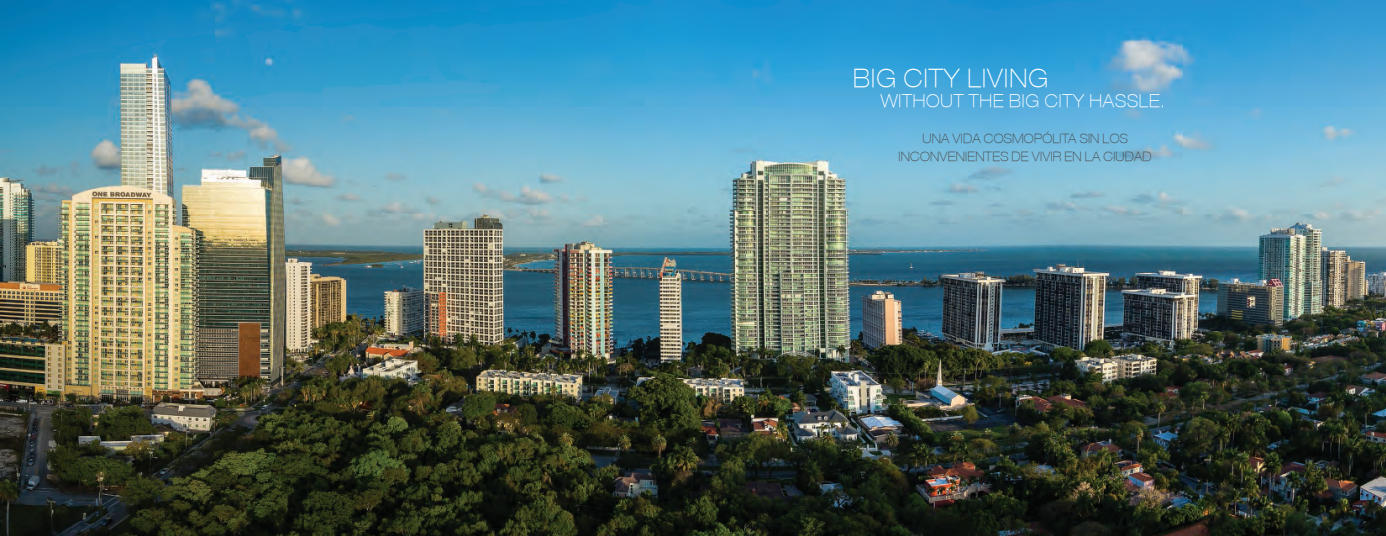
<style>
.page{position:relative;width:1386px;height:536px;background:#fff}
.page>*{position:absolute;margin:0;border:0;box-sizing:border-box;transform-origin:0 0}
.t1{font:100 expanded 25.46px "Helvetica Neue LT";letter-spacing:.05em;color:#fff;scale:.93 1}
.t2{font:100 expanded 17.85px "Helvetica Neue LT";letter-spacing:.05em;color:#fff;scale:.93 1}
.t3{font:100 expanded 13.04px "Helvetica Neue LT";letter-spacing:.015em;color:#4b4c4d;scale:.93 1}
</style>
<div class="page">
<img style="left:0;top:0;width:1386px;height:536px">
<p class="t1" style="left:853px;top:62px;width:211px">BIG CITY LIVING</p>
<p class="t2" style="left:881px;top:90px;width:307px">WITHOUT THE BIG CITY HASSLE.</p>
<p class="t3" style="left:923px;top:130px;width:222px">UNA VIDA COSMOPÓLITA SIN LOS</p>
<p class="t3" style="left:899px;top:148px;width:274px">INCONVENIENTES DE VIVIR EN LA CIUDAD</p>
</div>
